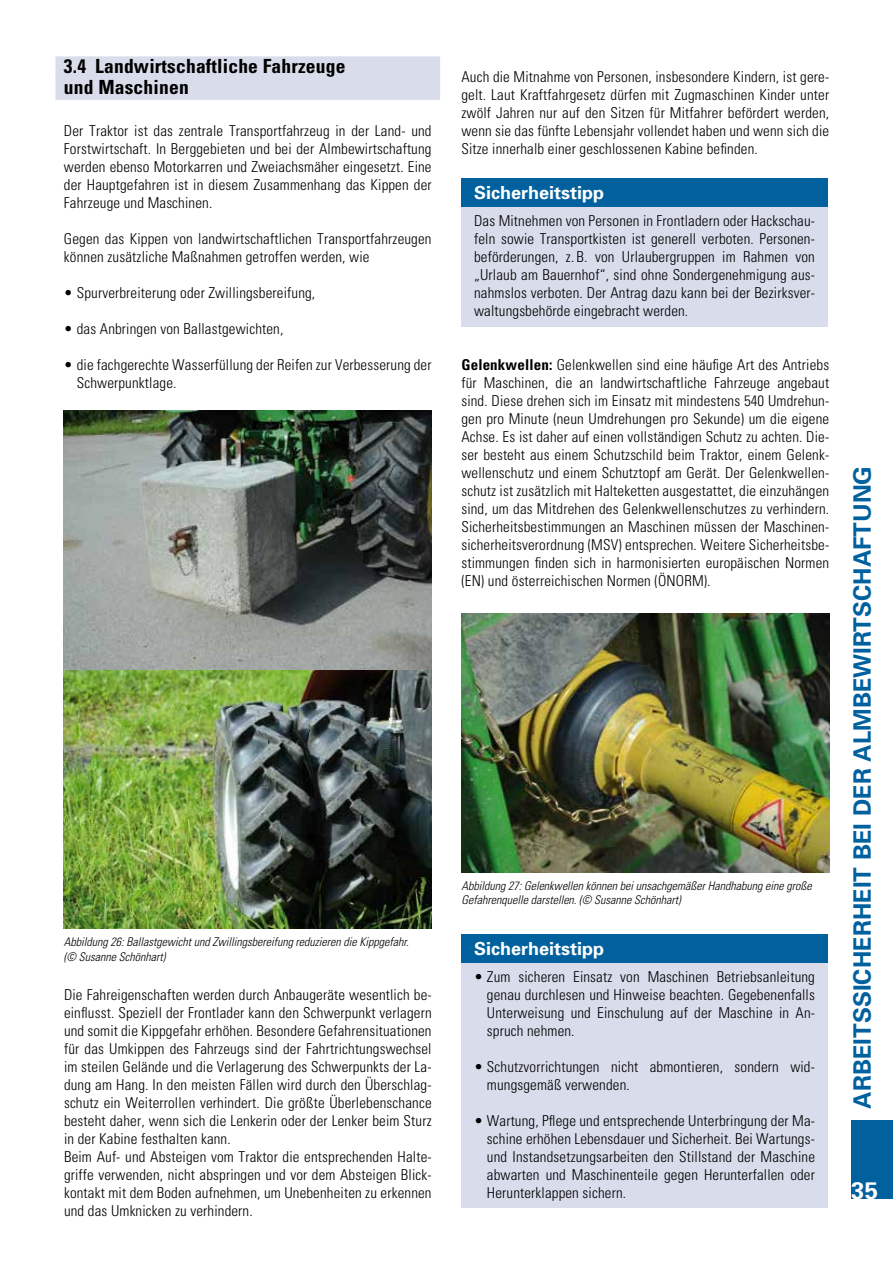
<style>
.page{position:relative;width:893px;height:1263px;background:#fff}
.page>*{position:absolute;margin:0;border:0;box-sizing:border-box;transform-origin:0 0}
.t1{font:700 24px "Univers";color:#00619e}
.t2{font:700 24px "Univers";color:#fff}
.t3{font:700 condensed 19.5px/21px "Univers";letter-spacing:.01em;color:#000}
.t4{font:700 18px "Univers";color:#fff}
.t5{font:300 condensed 15px/18px "Univers";letter-spacing:.01em;color:#000;text-align:justify}
.t6{font:italic 300 condensed 12px/14.4px "Univers";color:#000}
.s1{font-weight:700}
</style>
<div class="page">
<div style="left:851px;top:1120px;width:42px;height:79px;background:#00619e"></div>
<div style="left:461px;top:178px;width:367px;height:30px;background:#00619e"></div>
<div style="left:461px;top:208px;width:367px;height:119px;background:#d8dceb"></div>
<div style="left:461px;top:934px;width:367px;height:30px;background:#00619e"></div>
<div style="left:461px;top:964px;width:367px;height:244px;background:#d8dceb"></div>
<div style="left:55px;top:56px;width:385px;height:23px;background:#d8dceb"></div>
<div style="left:55px;top:77px;width:385px;height:23px;background:#d8dceb"></div>
<img style="left:64px;top:410px;width:368px;height:518px">
<img style="left:461px;top:613px;width:368px;height:259px">
<h2 class="t3" style="left:64px;top:56px;width:283px">3.4 Landwirtschaftliche Fahrzeuge und Maschinen</h2>
<p class="t5" style="left:64px;top:122px;width:369px">Der Traktor ist das zentrale Transportfahrzeug in der Land- und Forstwirtschaft. In Berggebieten und bei der Almbewirtschaftung werden ebenso Motorkarren und Zweiachsmäher eingesetzt. Eine der Hauptgefahren ist in diesem Zusammenhang das Kippen der Fahrzeuge und Maschinen.</p>
<p class="t5" style="left:64px;top:230px;width:369px">Gegen das Kippen von landwirtschaftlichen Transportfahrzeugen können zusätzliche Maßnahmen getroffen werden, wie</p>
<p class="t5" style="left:64px;top:284px;width:253px">• Spurverbreiterung oder Zwillingsbereifung,</p>
<p class="t5" style="left:64px;top:320px;width:221px">• das Anbringen von Ballastgewichten,</p>
<p class="t5" style="left:77px;top:356px;width:356px;text-indent:-13px">• die fachgerechte Wasserfüllung der Reifen zur Verbesserung der<br>Schwerpunktlage.</p>
<p class="t6" style="left:64px;top:936px;width:346px">Abbildung 26: Ballastgewicht und Zwillingsbereifung reduzieren die Kippgefahr. (© Susanne Schönhart)</p>
<p class="t5" style="left:64px;top:986px;width:369px;text-align:left">Die Fahreigenschaften werden durch Anbaugeräte wesentlich be&shy;einflusst. Speziell der Frontlader kann den Schwerpunkt verlagern und somit die Kippgefahr erhöhen. Besondere Gefahrensituationen für das Umkippen des Fahrzeugs sind der Fahrtrichtungswechsel im steilen Gelände und die Verlagerung des Schwerpunkts der La&shy;dung am Hang. In den meisten Fällen wird durch den Überschlag&shy;schutz ein Weiterrollen verhindert. Die größte Überlebenschance besteht daher, wenn sich die Lenkerin oder der Lenker beim Sturz in der Kabine festhalten kann.<br>Beim Auf- und Absteigen vom Traktor die entsprechenden Halte&shy;griffe verwenden, nicht abspringen und vor dem Absteigen Blick&shy;kontakt mit dem Boden aufnehmen, um Unebenheiten zu erkennen und das Umknicken zu verhindern.</p>
<p class="t5" style="left:461px;top:68px;width:369px">Auch die Mitnahme von Personen, insbesondere Kindern, ist gere&shy;gelt. Laut Kraftfahrgesetz dürfen mit Zugmaschinen Kinder unter zwölf Jahren nur auf den Sitzen für Mitfahrer befördert werden, wenn sie das fünfte Lebensjahr vollendet haben und wenn sich die Sitze innerhalb einer geschlossenen Kabine befinden.</p>
<p class="t4" style="left:474px;top:182px;width:132px">Sicherheitstipp</p>
<p class="t5" style="left:474px;top:212px;width:342px">Das Mitnehmen von Personen in Frontladern oder Hackschau&shy;feln sowie Transportkisten ist generell verboten. Personen&shy;beförderungen, z. B. von Urlaubergruppen im Rahmen von „Urlaub am Bauernhof“, sind ohne Sondergenehmigung aus&shy;nahmslos verboten. Der Antrag dazu kann bei der Bezirksver&shy;waltungsbehörde eingebracht werden.</p>
<p class="t5" style="left:461px;top:356px;width:369px"><span class="s1">Gelenkwellen:</span> Gelenkwellen sind eine häufige Art des Antriebs für Maschinen, die an landwirtschaftliche Fahrzeuge angebaut sind. Diese drehen sich im Einsatz mit mindestens 540 Umdrehun&shy;gen pro Minute (neun Umdrehungen pro Sekunde) um die eigene Achse. Es ist daher auf einen vollständigen Schutz zu achten. Die&shy;ser besteht aus einem Schutzschild beim Traktor, einem Gelenk&shy;wellenschutz und einem Schutztopf am Gerät. Der Gelenkwellen&shy;schutz ist zusätzlich mit Halteketten ausgestattet, die einzuhängen sind, um das Mitdrehen des Gelenkwellenschutzes zu verhindern.<br>Sicherheitsbestimmungen an Maschinen müssen der Maschinen&shy;sicherheitsverordnung (MSV) entsprechen. Weitere Sicherheitsbe&shy;stimmungen finden sich in harmonisierten europäischen Normen (EN) und österreichischen Normen (ÖNORM).</p>
<p class="t6" style="left:461px;top:879px;width:352px">Abbildung 27: Gelenkwellen können bei unsachgemäßer Handhabung eine große<br>Gefahrenquelle darstellen. (© Susanne Schönhart)</p>
<p class="t4" style="left:474px;top:938px;width:132px">Sicherheitstipp</p>
<p class="t5" style="left:487px;top:968px;width:330px;text-indent:-13px">• Zum sicheren Einsatz von Maschinen Betriebsanleitung genau durchlesen und Hinweise beachten. Gegebenenfalls Unterweisung und Einschulung auf der Maschine in An&shy;spruch nehmen.</p>
<p class="t5" style="left:487px;top:1058px;width:330px;text-indent:-13px">• Schutzvorrichtungen nicht abmontieren, sondern wid&shy;mungsgemäß verwenden.</p>
<p class="t5" style="left:487px;top:1112px;width:330px;text-indent:-13px">• Wartung, Pflege und entsprechende Unterbringung der Ma&shy;schine erhöhen Lebensdauer und Sicherheit. Bei Wartungs&shy;und Instandsetzungsarbeiten den Stillstand der Maschine abwarten und Maschinenteile gegen Herunterfallen oder Herunterklappen sichern.</p>
<h1 class="t1" style="left:848px;top:1108px;width:644px;rotate:-90deg">ARBEITSSICHERHEIT BEI DER ALMBEWIRTSCHAFTUNG</h1>
<h1 class="t2" style="left:851px;top:1176px;width:28px">35</h1>
</div>
